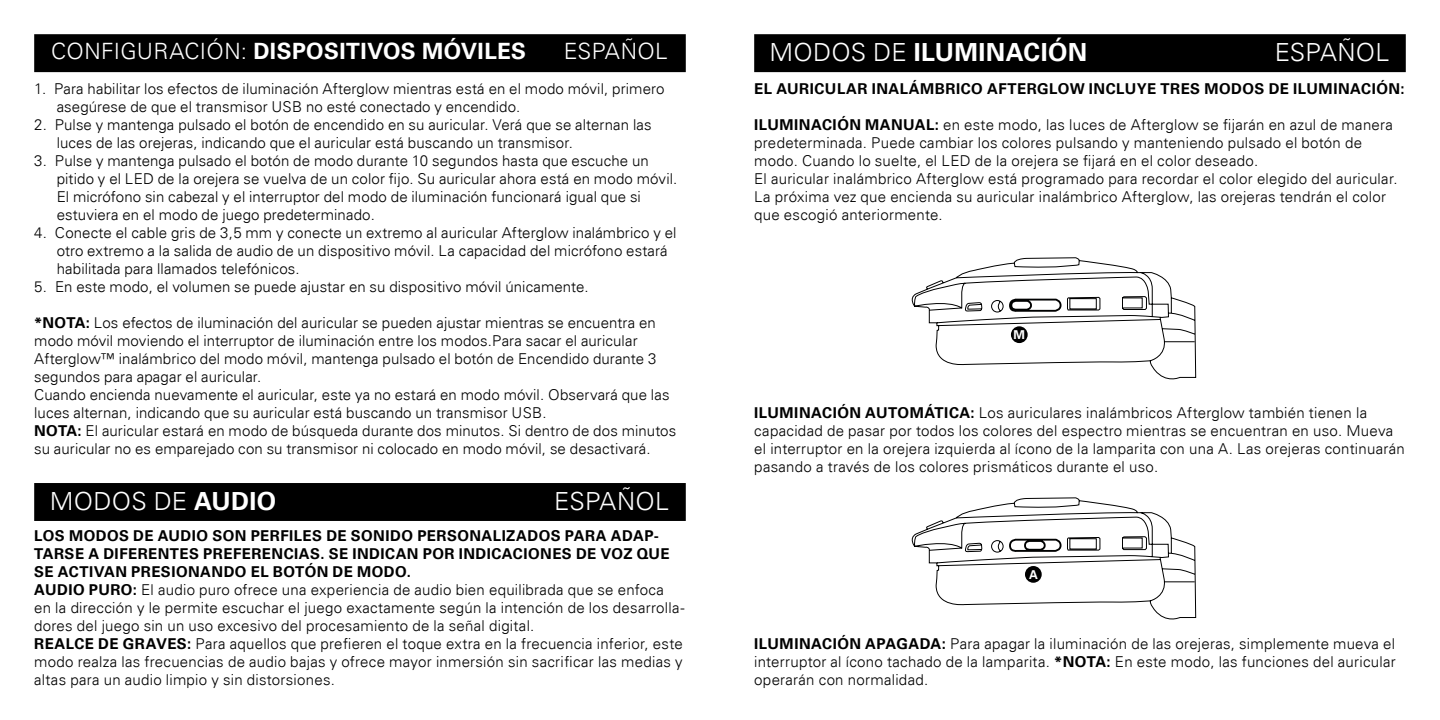
<style>
.page{position:relative;width:1440px;height:720px;background:#fff}
.page>*{position:absolute;margin:0;border:0;box-sizing:border-box;transform-origin:0 0}
.t1{font:300 25px "Univers";letter-spacing:.015em;color:#fff}
.t2{font:700 25px "Univers";color:#fff}
.t3{font:700 22.5px "Univers";letter-spacing:.015em;color:#fff}
.t4{font:300 22.5px "Univers";letter-spacing:.015em;color:#fff}
.t5{font:300 15px/18px "Univers";letter-spacing:.015em;color:#000}
.t6{font:700 15px "Univers";letter-spacing:.035em;color:#000}
.t7{font:700 12.25px "Univers";color:#fff}
.s1{font-weight:300}
.s2{font-weight:700}
</style>
<div class="page">
<div style="left:35px;top:35px;width:650px;height:36px;background:#000"></div>
<div style="left:34px;top:34px;width:652px;height:38px;border:2px solid #000"></div>
<div style="left:755px;top:35px;width:650px;height:36px;background:#000"></div>
<div style="left:754px;top:34px;width:652px;height:38px;border:2px solid #000"></div>
<div style="left:35px;top:484px;width:650px;height:36px;background:#000"></div>
<div style="left:34px;top:483px;width:652px;height:38px;border:2px solid #000"></div>
<svg style="left:911px;top:257px;width:285px;height:123px"></svg>
<svg style="left:911px;top:497px;width:285px;height:123px"></svg>
<h2 class="t3" style="left:51px;top:38px;width:477px"><span class="s1">Configuración:</span> DISPOSITIVOS MÓVILES</h2>
<h2 class="t4" style="left:564px;top:38px;width:106px">español</h2>
<h1 class="t2" style="left:769px;top:37px;width:226px"><span class="s1">MODOS DE</span> ILUMINACIÓN</h1>
<h1 class="t1" style="left:1275px;top:37px;width:116px">español</h1>
<p class="t5" style="left:57px;top:80px;width:609px;text-indent:-22px">1. Para habilitar los efectos de iluminación Afterglow mientras está en el modo móvil, primero asegúrese de que el transmisor US B no esté conectado y encendido.</p>
<p class="t5" style="left:57px;top:116px;width:596px;text-indent:-22px">2. Pulse y mantenga pulsado el botón de encendido en su auricular. Verá que se alternan las luces de las orejeras, indicando que el auricular está buscando un transmisor.</p>
<p class="t5" style="left:57px;top:152px;width:622px;text-indent:-22px">3. Pulse y mantenga pulsado el botón de modo durante 10 segundos hasta que escuche un pitido y el LED de la orejera se vuelva de un color fijo. Su auricular ahora está en modo móvil.<br>El micrófono sin cabezal y el interruptor del modo de iluminación funcionará igual que si estuviera en el modo de juego predeterminado.</p>
<p class="t5" style="left:57px;top:224px;width:621px;text-indent:-22px">4. Conecte el cable gris de 3,5 mm y conecte un extremo al auricular Afterglow inalámbrico y el otro extremo a la salida de audio de un dispositivo móvil. La capacidad del micrófono estará habilitada para llamados telefónicos.</p>
<p class="t5" style="left:34px;top:278px;width:556px">5. En este modo, el volumen se puede ajustar en su dispositivo móvil únicamente.</p>
<p class="t6" style="left:34px;top:314px;width:21px">*NOTA</p>
<p class="t5" style="left:34px;top:314px;width:644px;text-indent:52px"><span class="s2">:</span> Los efectos de iluminación del auricular se pueden ajustar mientras se encuentra en modo móvil moviendo el interruptor de iluminación entre los modos.Para sacar el auricular Afterglow™ inalámbrico del modo móvil, mantenga pulsado el botón de Encendido durante 3 segundos para apagar el auricular.<br>Cuando encienda nuevamente el auricular, este ya no estará en modo móvil. Observará que las luces alternan, indicando que su auricular está buscando un transmisor US B.<br><span class="s2">NOTA:</span> El auricular estará en modo de búsqueda durante dos minutos. Si dentro de dos minutos su auricular no es emparejado con su transmisor ni colocado en modo móvil, se desactivará.</p>
<h1 class="t1" style="left:50px;top:486px;width:198px">MODOS DE <span class="s2">AUDIO</span></h1>
<h1 class="t1" style="left:554px;top:486px;width:116px">español</h1>
<p class="t5" style="left:34px;top:527px;width:652px"><span class="s2">LOS MODOS DE AUDIO SON PERFILES DE SONIDO PERSONALIZADOS PARA ADAP-TARSE A DIFERENTES PREFERENCIAS. SE INDICAN POR INDICACIONES DE VOZ QU E SE ACTIVAN PRESIONANDO EL BOTÓN DE MODO.<br>AUDIO PURO:</span> El audio puro ofrece una experiencia de audio bien equilibrada que se enfoca en la dirección y le permite escuchar el juego exactamente según la intención de los desarrolla&shy;dores del juego sin un uso excesivo del procesamiento de la señal digital.<br><span class="s2">REALCE DE GRAVES:</span> Para aquellos que prefieren el toque extra en la frecuencia inferior, este modo realza las frecuencias de audio bajas y ofrece mayor inmersión sin sacrificar las medias y altas para un audio limpio y sin distorsiones.</p>
<p class="t6" style="left:754px;top:80px;width:652px">EL AU RICU LAR INALÁMBRICO AFTERGLOW INCLUYE TRES MODOS DE ILUMINACIÓN:</p>
<p class="t5" style="left:754px;top:116px;width:645px"><span class="s2">ILUMINACIÓN MANUAL:</span> en este modo, las luces de Afterglow se fijarán en azul de manera predeterminada. Puede cambiar los colores pulsando y manteniendo pulsado el botón de modo. Cuando lo suelte, el LED de la orejera se fijará en el color deseado.<br>El auricular inalámbrico Afterglow está programado para recordar el color elegido del auricular.<br>La próxima vez que encienda su auricular inalámbrico Afterglow, las orejeras tendrán el color que escogió anteriormente.</p>
<p class="t7" style="left:1013px;top:327px;width:13px">m</p>
<p class="t5" style="left:754px;top:404px;width:652px"><span class="s2">ILUMINACIÓN AUTOMÁTICA:</span> Los auriculares inalámbricos Afterglow también tienen la capacidad de pasar por todos los colores del espectro mientras se encuentran en uso. Mueva el interruptor en la orejera izquierda al ícono de la lamparita con una A. Las orejeras continuarán pasando a través de los colores prismáticos durante el uso.</p>
<p class="t7" style="left:1029px;top:567px;width:10px">a</p>
<p class="t5" style="left:754px;top:635px;width:642px"><span class="s2">ILUMINACIÓN APAGADA:</span> Para apagar la iluminación de las orejeras, simplemente mueva el interruptor al ícono tachado de la lamparita. <span class="s2">*NOTA</span></p>
<p class="t5" style="left:1107px;top:653px;width:291px"><span class="s2">:</span> En este modo, las funciones del auricular</p>
<p class="t5" style="left:754px;top:671px;width:176px">operarán con normalidad.</p>
</div>
